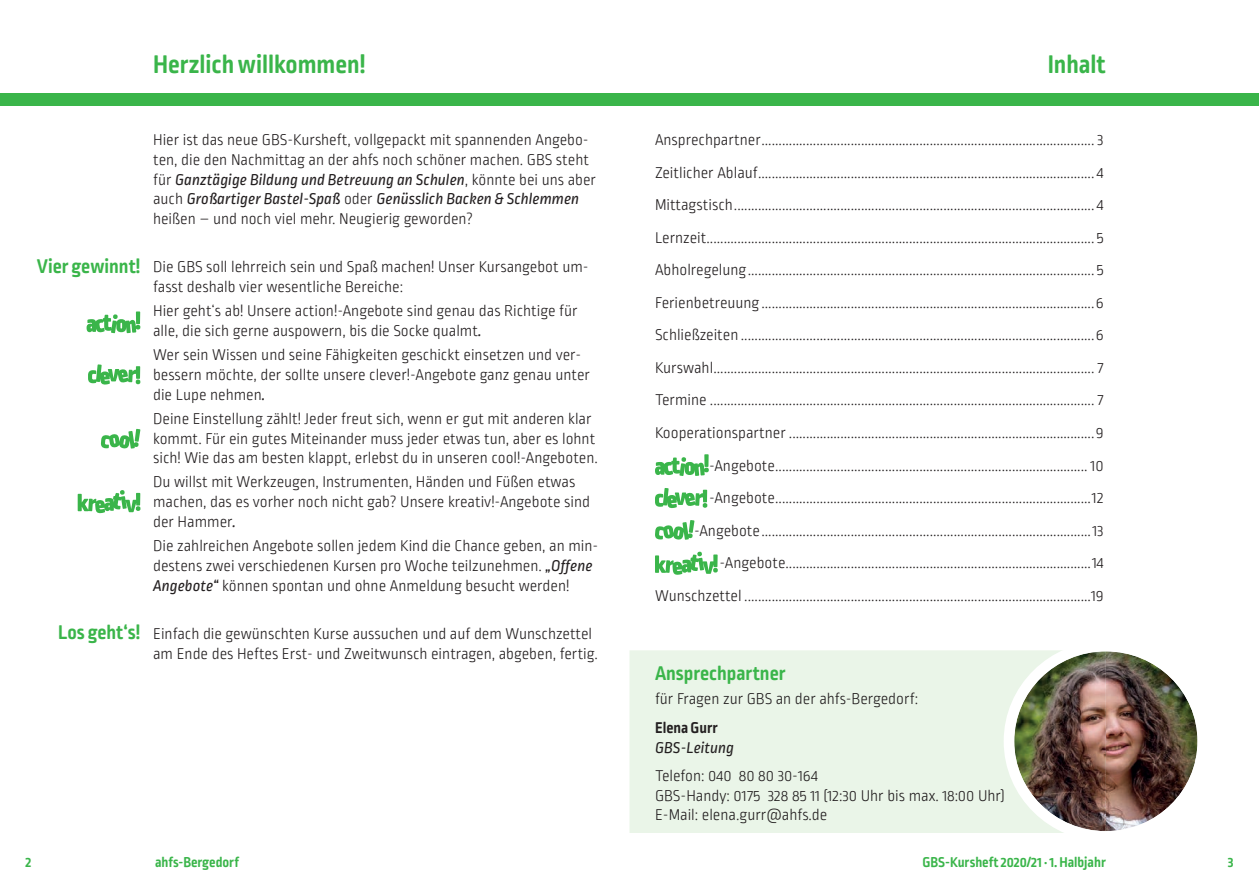
<style>
.page{position:relative;width:1259px;height:893px;background:#fff}
.page>*{position:absolute;margin:0;border:0;box-sizing:border-box;transform-origin:0 0}
.t1{font:700 27px "Ropa Soft Pro";color:#3ab54a}
.t2{font:700 21px "Ropa Soft Pro";color:#3ab54a}
.t3{font:300 16.5px/19.8px "Ropa Soft Pro";color:#231f20}
.t4{font:italic 16.5px "Ropa Soft Pro";color:#231f20}
.t5{font:700 16.5px "Ropa Soft Pro";color:#231f20}
.t6{font:700 15px "Ropa Soft Pro";color:#3ab54a}
.s1{font-weight:400;font-style:italic}
</style>
<div class="page">
<svg style="left:87px;top:314px;width:53px;height:19px"></svg>
<hr style="left:136px;top:311px;width:4px;height:13px;background:#3ab54a">
<svg style="left:655px;top:457px;width:54px;height:19px"></svg>
<svg style="left:704px;top:454px;width:4px;height:13px"></svg>
<svg style="left:655px;top:488px;width:52px;height:20px"></svg>
<svg style="left:655px;top:520px;width:39px;height:20px"></svg>
<svg style="left:655px;top:551px;width:63px;height:24px"></svg>
<div style="left:0;top:94px;width:1259px;height:12px;background:#3ab54a"></div>
<svg style="left:88px;top:364px;width:52px;height:21px"></svg>
<svg style="left:101px;top:429px;width:39px;height:20px"></svg>
<div style="left:629px;top:650px;width:433px;height:183px;background:#eaf5e8"></div>
<img style="left:1014px;top:651px;width:182px;height:180px">
<div style="left:1003px;top:641px;width:205px;height:201px;border:11px solid #fff;border-radius:50%"></div>
<svg style="left:78px;top:490px;width:62px;height:23px"></svg>
<h1 class="t1" style="left:153px;top:49px;width:214px">Herzlich willkommen!</h1>
<h1 class="t1" style="left:1047px;top:49px;width:60px">Inhalt</h1>
<p class="t2" style="left:37px;top:254px;width:105px">Vier gewinnt!</p>
<p class="t2" style="left:58px;top:620px;width:84px">Los geht‘s!</p>
<p class="t3" style="left:153px;top:131px;width:444px">Hier ist das neue GBS-Kursheft, vollgepackt mit spannenden Angebo&shy;ten, die den Nachmittag an der ahfs noch schöner machen. GBS steht für <span class="s1">Ganztägige Bildung und Betreuung an Schulen</span>, könnte bei uns aber auch <span class="s1">Großartiger Bastel-Spaß</span> oder <span class="s1">Genüsslich Backen &amp; Schlemmen </span>heißen – und noch viel mehr. Neugierig geworden?</p>
<p class="t3" style="left:153px;top:258px;width:437px">Die GBS soll lehrreich sein und Spaß machen! Unser Kursangebot um&shy;fasst deshalb vier wesentliche Bereiche:</p>
<p class="t3" style="left:153px;top:302px;width:426px">Hier geht‘s ab! Unsere action!-Angebote sind genau das Richtige für alle, die sich gerne auspowern, bis die Socke qualmt<span class="s1">.</span></p>
<p class="t3" style="left:153px;top:346px;width:438px">Wer sein Wissen und seine Fähigkeiten geschickt einsetzen und ver&shy;bessern möchte, der sollte unsere clever!-Angebote ganz genau unter die Lupe nehmen<span class="s1">.</span></p>
<p class="t3" style="left:153px;top:409px;width:446px">Deine Einstellung zählt! Jeder freut sich, wenn er gut mit anderen klar kommt. Für ein gutes Miteinander muss jeder etwas tun, aber es lohnt sich! Wie das am besten klappt, erlebst du in unseren cool!-Angeboten.</p>
<p class="t3" style="left:153px;top:473px;width:438px">Du willst mit Werkzeugen, Instrumenten, Händen und Füßen etwas machen, das es vorher noch nicht gab? Unsere kreativ!-Angebote sind der Hammer<span class="s1">.</span></p>
<p class="t3" style="left:153px;top:537px;width:447px">Die zahlreichen Angebote sollen jedem Kind die Chance geben, an min&shy;destens zwei verschiedenen Kursen pro Woche teilzunehmen. <span class="s1">„Offene<br>Angebote“</span> können spontan und ohne Anmeldung besucht werden!</p>
<p class="t3" style="left:153px;top:624px;width:446px">Einfach die gewünschten Kurse aussuchen und auf dem Wunschzettel am Ende des Heftes Erst- und Zweitwunsch eintragen, abgeben, fertig.</p>
<p class="t3" style="left:655px;top:124px;width:450px;line-height:32.5px;text-align:right">Ansprechpartner ................................................................................................. 3<br>Zeitlicher Ablauf .................................................................................................. 4<br>Mittagstisch ......................................................................................................... 4<br>Lernzeit ................................................................................................................. 5<br>Abholregelung ..................................................................................................... 5<br>Ferienbetreuung .................................................................................................6<br>Schließzeiten .......................................................................................................6<br>Kurswahl ............................................................................................................... 7<br>Termine ................................................................................................................ 7<br>Kooperationspartner .........................................................................................9 -Angebote ........................................................................................... 10 -Angebote ............................................................................................12 -Angebote ................................................................................................13 -Angebote.........................................................................................14<br>Wunschzettel .....................................................................................................19</p>
<p class="t2" style="left:655px;top:662px;width:132px">Ansprechpartner</p>
<p class="t3" style="left:655px;top:690px;width:265px">für Fragen zur GBS an der ahfs-Bergedorf:</p>
<p class="t5" style="left:655px;top:718px;width:64px">Elena Gurr</p>
<p class="t4" style="left:655px;top:738px;width:81px">GBS-Leitung</p>
<p class="t3" style="left:655px;top:767px;width:351px">Telefon: 040 80 80 30-164<br>GBS-Handy: 0175 328 85 11 (12:30 Uhr bis max. 18:00 Uhr)<br>E-Mail: elena.gurr@ahfs.de</p>
<p class="t6" style="left:26px;top:854px;width:7px">2</p>
<p class="t6" style="left:155px;top:854px;width:86px">ahfs-Bergedorf</p>
<p class="t6" style="left:922px;top:854px;width:185px">GBS-Kursheft 2020/21 · 1. Halbjahr</p>
<p class="t6" style="left:1227px;top:854px;width:7px">3</p>
</div>
